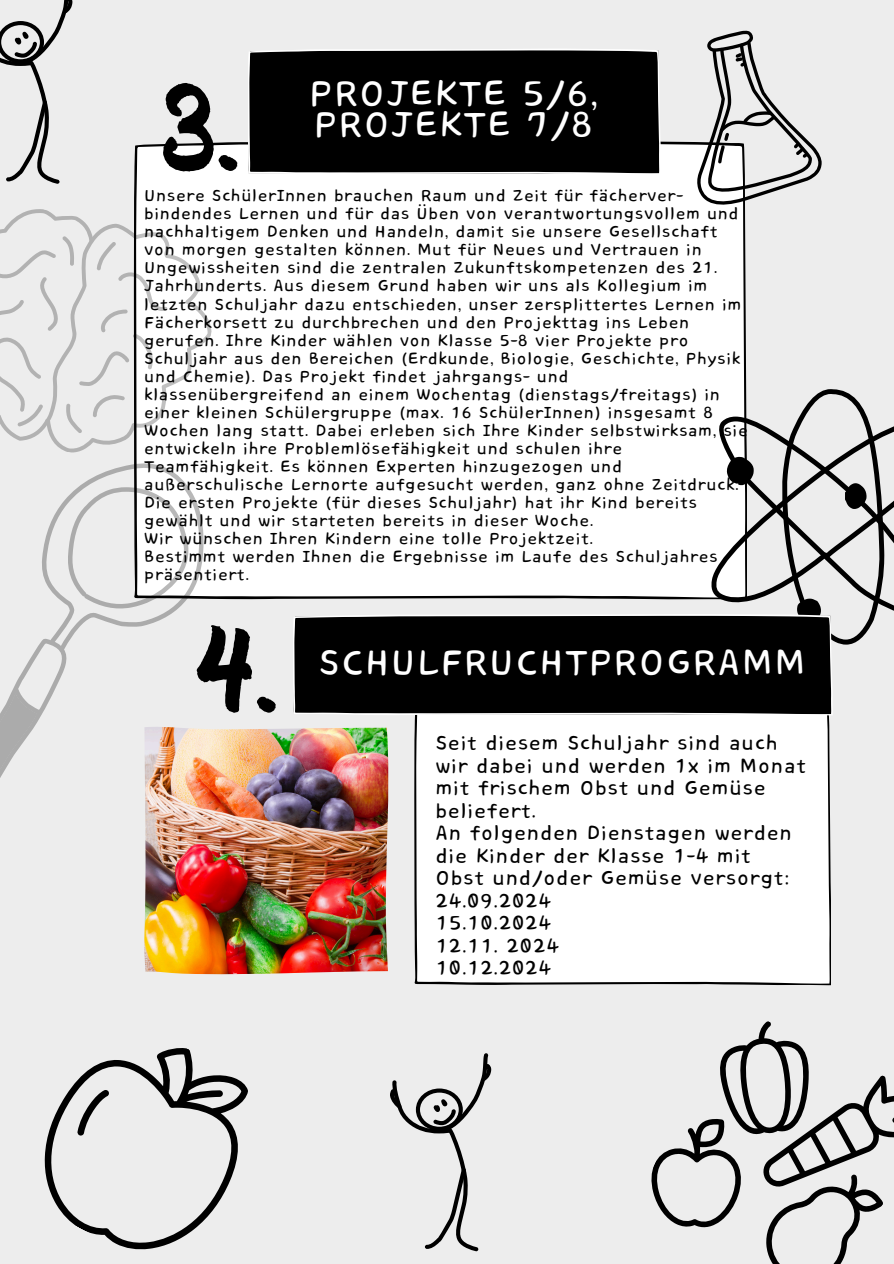
<style>
.page{position:relative;width:894px;height:1264px;background:#fff}
.page>*{position:absolute;margin:0;border:0;box-sizing:border-box;transform-origin:0 0}
.t1{font:120px "Bosk";color:#000}
.t2{font:45.75px "Core Bandi Face";color:#fff}
.t3{font:25.5px/22.5px "Core Bandi Face";color:#000}
.t4{font:20.85px/18px "Core Bandi Face";color:#000}
</style>
<div class="page">
<div style="left:0;top:0;width:893px;height:1263px;background:#ededed"></div>
<div style="left:134px;top:141px;width:612px;height:458px;background:#fff"></div>
<div style="left:173px;top:217px;width:55px;height:226px;background:#fff"></div>
<svg style="left:0;top:195px;width:173px;height:248px"></svg>
<svg style="left:710px;top:389px;width:183px;height:255px"></svg>
<svg style="left:42px;top:443px;width:189px;height:190px"></svg>
<svg style="left:47px;top:470px;width:157px;height:153px"></svg>
<svg style="left:0;top:633px;width:75px;height:145px"></svg>
<div style="left:248px;top:49px;width:412px;height:125px;background:#000"></div>
<svg style="left:0;top:0;width:72px;height:184px"></svg>
<div style="left:414px;top:715px;width:417px;height:270px;background:#fff"></div>
<img style="left:144px;top:727px;width:244px;height:247px">
<div style="left:293px;top:614px;width:539px;height:101px;background:#000"></div>
<svg style="left:696px;top:30px;width:125px;height:178px"></svg>
<svg style="left:651px;top:1021px;width:242px;height:242px"></svg>
<svg style="left:44px;top:1048px;width:204px;height:202px"></svg>
<svg style="left:390px;top:1053px;width:101px;height:198px"></svg>
<p class="t1" style="left:161px;top:81px;width:81px">3.</p>
<p class="t2" style="left:309px;top:70px;width:291px">PROJEKTE 5/6,</p>
<p class="t2" style="left:314px;top:101px;width:282px">PROJEKTE 7/8</p>
<p class="t4" style="left:144px;top:188px;width:605px">Unsere SchülerInnen brauchen Raum und Zeit für fächerver&shy;bindendes Lernen und für das Üben von verantwortungsvollem und nachhaltigem Denken und Handeln, damit sie unsere Gesellschaft von morgen gestalten können. Mut für Neues und Vertrauen in Ungewissheiten sind die zentralen Zukunftskompetenzen des 21.<br>Jahrhunderts. Aus diesem Grund haben wir uns als Kollegium im letzten Schuljahr dazu entschieden, unser zersplittertes Lernen im Fächerkorsett zu durchbrechen und den Projekttag ins Leben gerufen. Ihre Kinder wählen von Klasse 5-8 vier Projekte pro Schuljahr aus den Bereichen (Erdkunde, Biologie, Geschichte, Physik und Chemie). Das Projekt findet jahrgangs- und klassenübergreifend an einem Wochentag (dienstags/freitags) in einer kleinen Schülergruppe (max. 16 SchülerInnen) insgesamt 8<br>Wochen lang statt. Dabei erleben sich Ihre Kinder selbstwirksam, sie entwickeln ihre Problemlösefähigkeit und schulen ihre Teamfähigkeit. Es können Experten hinzugezogen und außerschulische Lernorte aufgesucht werden, ganz ohne Zeitdruck.</p>
<h2 class="t4" style="left:144px;top:494px;width:554px">Die ersten Projekte (für dieses Schuljahr) hat ihr Kind bereits gewählt und wir starteten bereits in dieser Woche.</h2>
<h1 class="t4" style="left:144px;top:530px;width:450px">Wir wünschen Ihren Kindern eine tolle Projektzeit.</h1>
<p class="t4" style="left:144px;top:548px;width:575px">Bestimmt werden Ihnen die Ergebnisse im Laufe des Schuljahres präsentiert.</p>
<p class="t1" style="left:194px;top:622px;width:85px">4.</p>
<p class="t2" style="left:318px;top:638px;width:489px">SCHULFRUCHTPROGRAMM</p>
<p class="t3" style="left:435px;top:732px;width:372px">Seit diesem Schuljahr sind auch wir dabei und werden 1x im Monat mit frischem Obst und Gemüse beliefert.<br>An folgenden Dienstagen werden die Kinder der Klasse 1-4 mit<br>Obst und/oder Gemüse versorgt:<br>24.09.2024<br>15.10.2024<br>12.11. 2024<br>10.12.2024</p>
</div>
